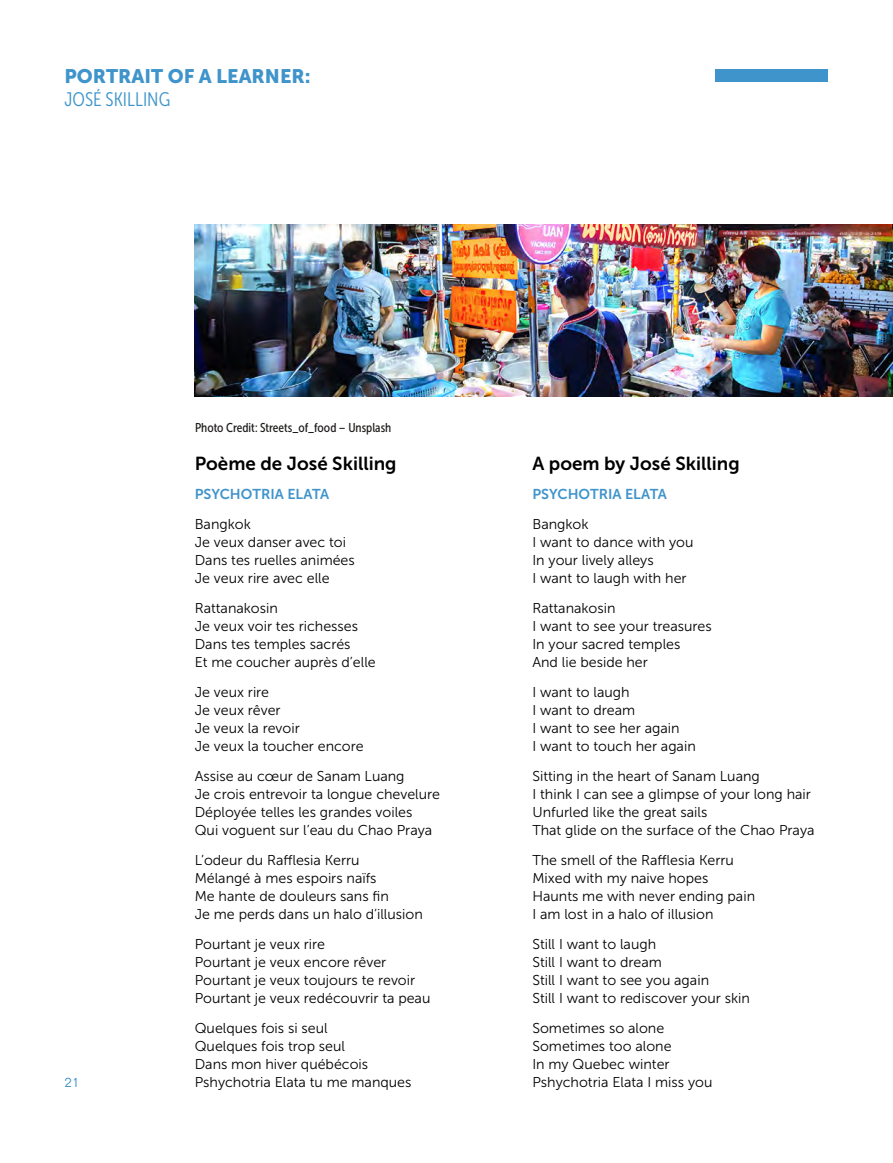
<style>
.page{position:relative;width:893px;height:1163px;background:#fff}
.page>*{position:absolute;margin:0;border:0;box-sizing:border-box;transform-origin:0 0}
.t1{font:19.5px "Museo Sans 900";color:#3f94cb}
.t2{font:19.5px "Museo Sans Cond 300";color:#3f94cb}
.t3{font:18.75px "Museo Sans 700";color:#000}
.t4{font:14.25px/18px "Museo Sans 300";color:#000}
.t5{font:14.25px "Museo Sans 700";color:#3f94cb}
.t6{font:300 13.5px "Folio Std";color:#3f94cb}
.t7{font:12.75px "Museo Sans Cond 500";color:#1e1c1b}
</style>
<div class="page">
<div style="left:715px;top:69px;width:113px;height:13px;background:#3f94cb"></div>
<img style="left:195px;top:224px;width:697px;height:173px">
<h1 class="t1" style="left:64px;top:65px;width:248px">PORTRAIT OF A LEARNER:</h1>
<h1 class="t2" style="left:64px;top:89px;width:107px">JOSÉ SKILLING</h1>
<p class="t6" style="left:64px;top:1074px;width:17px">21</p>
<p class="t7" style="left:195px;top:421px;width:198px">Photo Credit : Streets_of_food – Unsplash</p>
<h2 class="t3" style="left:195px;top:453px;width:203px">Poème de José Skilling</h2>
<p class="t5" style="left:195px;top:486px;width:136px">PSYCHOTRIA ELATA</p>
<p class="t4" style="left:195px;top:515px;width:162px">Bangkok<br>Je veux danser avec toi<br>Dans tes ruelles animées<br>Je veux rire avec elle</p>
<p class="t4" style="left:195px;top:599px;width:182px">Rattanakosin<br>Je veux voir tes richesses<br>Dans tes temples sacrés<br>Et me coucher auprès d’elle</p>
<p class="t4" style="left:195px;top:683px;width:170px">Je veux rire<br>Je veux rêver<br>Je veux la revoir<br>Je veux la toucher encore</p>
<p class="t4" style="left:195px;top:767px;width:247px">Assise au cœur de Sanam Luang<br>Je crois entrevoir ta longue chevelure Déployée telles les grandes voiles<br>Qui voguent sur l’eau du Chao Praya</p>
<p class="t4" style="left:195px;top:851px;width:229px">L’odeur du Rafflesia Kerru<br>Mélangé à mes espoirs naïfs<br>Me hante de douleurs sans fin<br>Je me perds dans un halo d’illusion</p>
<p class="t4" style="left:195px;top:935px;width:237px">Pourtant je veux rire<br>Pourtant je veux encore rêver<br>Pourtant je veux toujours te revoir<br>Pourtant je veux redécouvrir ta peau</p>
<p class="t4" style="left:195px;top:1019px;width:218px">Quelques fois si seul<br>Quelques fois trop seul<br>Dans mon hiver québécois<br>Pshychotria Elata tu me manques</p>
<h2 class="t3" style="left:532px;top:453px;width:209px">A poem by José Skilling</h2>
<p class="t5" style="left:532px;top:486px;width:136px">PSYCHOTRIA ELATA</p>
<p class="t4" style="left:532px;top:515px;width:162px">Bangkok<br>I want to dance with you<br>In your lively alleys<br>I want to laugh with her</p>
<p class="t4" style="left:532px;top:599px;width:181px">Rattanakosin<br>I want to see your treasures<br>In your sacred temples<br>And lie beside her</p>
<p class="t4" style="left:532px;top:683px;width:165px">I want to laugh<br>I want to dream<br>I want to see her again<br>I want to touch her again</p>
<p class="t4" style="left:532px;top:767px;width:283px">Sitting in the heart of Sanam Luang<br>I think I can see a glimpse of your long hair Unfurled like the great sails<br>That glide on the surface of the Chao Praya</p>
<p class="t4" style="left:532px;top:851px;width:224px">The smell of the Rafflesia Kerru<br>Mixed with my naive hopes<br>Haunts me with never ending pain<br>I am lost in a halo of illusion</p>
<p class="t4" style="left:532px;top:935px;width:219px">Still I want to laugh<br>Still I want to dream<br>Still I want to see you again<br>Still I want to rediscover your skin</p>
<p class="t4" style="left:532px;top:1019px;width:181px">Sometimes so alone<br>Sometimes too alone<br>In my Quebec winter<br>Pshychotria Elata I miss you</p>
</div>
